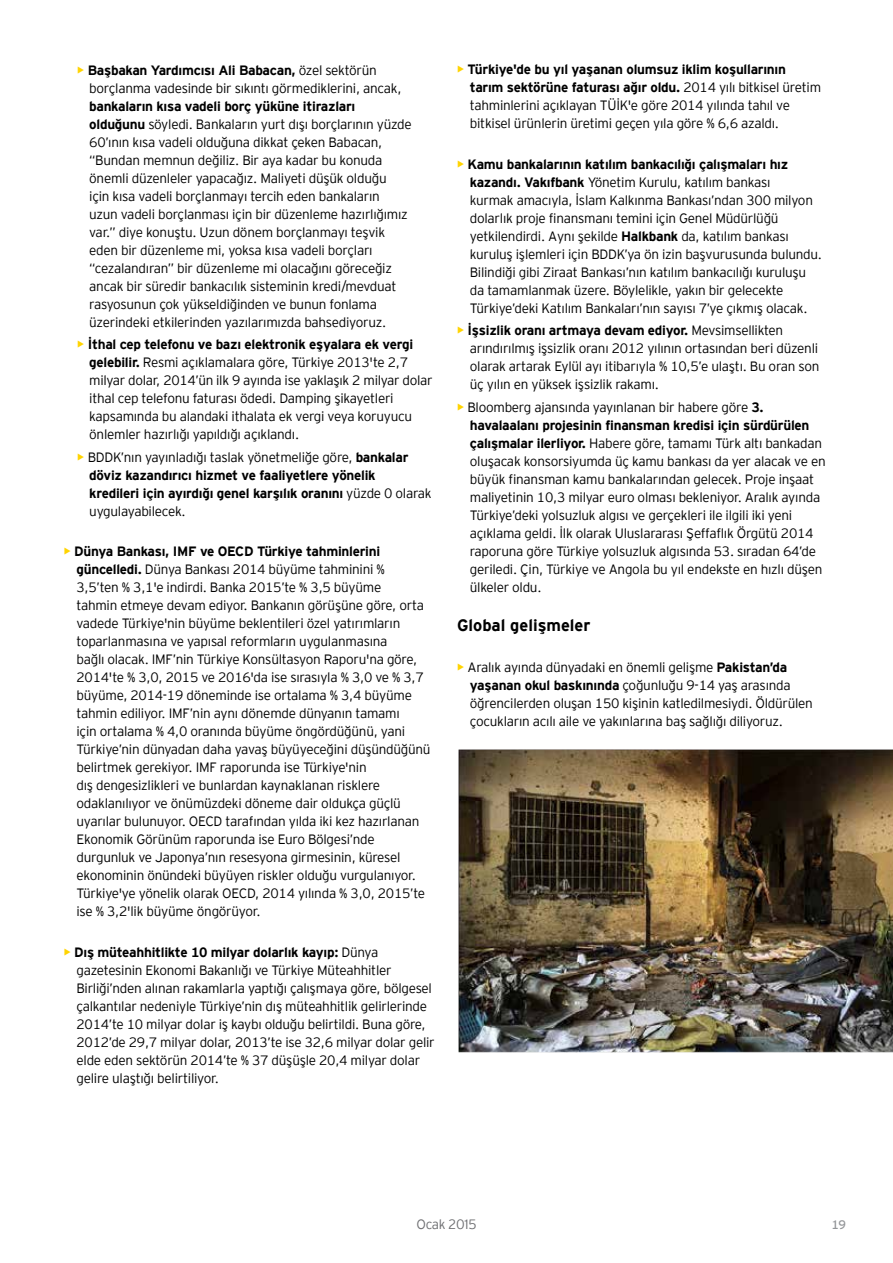
<style>
.page{position:relative;width:893px;height:1263px;background:#fff}
.page>*{position:absolute;margin:0;border:0;box-sizing:border-box;transform-origin:0 0}
.t1{font:700 16.5px "EY Interstate";color:#000}
.t2{font:300 13.5px/18px "EY Interstate";letter-spacing:-.02em;color:#000}
.t3{font:700 13.5px/18px "EY Interstate";letter-spacing:-.02em;color:#000}
.t4{font:300 13.5px "EY Interstate";letter-spacing:-.02em;color:#6d6e71}
.t5{font:12.3px "EY Interstate";color:#939598}
.s1{font-weight:700;color:#ffd400}
.s2{font-weight:700}
.s3{color:#ffd400}
.s4{font-weight:300}
</style>
<div class="page">
<img style="left:459px;top:749px;width:434px;height:303px">
<p class="t2" style="left:89px;top:60px;width:314px;text-indent:-12px"><span class="s1">•</span> <span class="s2">Başbakan Yardımcısı Ali Babacan,</span> özel sektörün borçlanma vadesinde bir sıkıntı görmediklerini, ancak,</p>
<p class="t2" style="left:89px;top:96px;width:324px"><span class="s2">bankaların kısa vadeli borç yüküne itirazları olduğunu</span> söyledi. Bankaların yurt dışı borçlarının yüzde 60’ının kısa vadeli olduğuna dikkat çeken Babacan, “Bundan memnun değiliz. Bir aya kadar bu konuda önemli düzenleler yapacağız. Maliyeti düşük olduğu<br>için kısa vadeli borçlanmayı tercih eden bankaların uzun vadeli borçlanması için bir düzenleme hazırlığımız var.” diye konuştu. Uzun dönem borçlanmayı teşvik eden bir düzenleme mi, yoksa kısa vadeli borçları “cezalandıran” bir düzenleme mi olacağını göreceğiz ancak bir süredir bankacılık sisteminin kredi/mevduat rasyosunun çok yükseldiğinden ve bunun fonlama üzerindeki etkilerinden yazılarımızda bahsediyoruz.</p>
<p class="t2" style="left:89px;top:334px;width:345px;text-indent:-12px"><span class="s1">•</span> <span class="s2">İthal cep telefonu ve bazı elektronik eşyalara ek vergi gelebilir.</span> Resmi açıklamalara göre, Türkiye 2013'te 2,7 milyar dolar, 2014’ün ilk 9 ayında ise yaklaşık 2 milyar dolar ithal cep telefonu faturası ödedi. Damping şikayetleri kapsamında bu alandaki ithalata ek vergi veya koruyucu önlemler hazırlığı yapıldığı açıklandı.</p>
<p class="t3" style="left:89px;top:447px;width:344px;text-indent:-12px"><span class="s3">•</span> <span class="s4">BDDK’nın yayınladığı taslak yönetmeliğe göre,</span> bankalar döviz kazandırıcı hizmet ve faaliyetlere yönelik<br>kredileri için ayırdığı genel karşılık oranını <span class="s4">yüzde 0 olarak uygulayabilecek.</span></p>
<p class="t2" style="left:77px;top:541px;width:356px;text-indent:-13px"><span class="s1">•</span> <span class="s2">Dünya Bankası, IMF ve OECD Türkiye tahminlerini güncelledi.</span> Dünya Bankası 2014 büyüme tahminini % 3,5’ten % 3,1'e indirdi. Banka 2015’te % 3,5 büyüme<br>tahmin etmeye devam ediyor. Bankanın görüşüne göre, orta vadede Türkiye'nin büyüme beklentileri özel yatırımların toparlanmasına ve yapısal reformların uygulanmasına<br>bağlı olacak. IMF’nin Türkiye Konsültasyon Raporu'na göre, 2014'te % 3,0, 2015 ve 2016'da ise sırasıyla % 3,0 ve % 3,7 büyüme, 2014-19 döneminde ise ortalama % 3,4 büyüme tahmin ediliyor. IMF’nin aynı dönemde dünyanın tamamı<br>için ortalama % 4,0 oranında büyüme öngördüğünü, yani Türkiye’nin dünyadan daha yavaş büyüyeceğini düşündüğünü belirtmek gerekiyor. IMF raporunda ise Türkiye'nin<br>dış dengesizlikleri ve bunlardan kaynaklanan risklere odaklanılıyor ve önümüzdeki döneme dair oldukça güçlü uyarılar bulunuyor. OECD tarafından yılda iki kez hazırlanan Ekonomik Görünüm raporunda ise Euro Bölgesi’nde durgunluk ve Japonya’nın resesyona girmesinin, küresel ekonominin önündeki büyüyen riskler olduğu vurgulanıyor.<br>Türkiye'ye yönelik olarak OECD, 2014 yılında % 3,0, 2015’te ise % 3,2'lik büyüme öngörüyor.</p>
<p class="t2" style="left:77px;top:942px;width:360px;text-indent:-13px"><span class="s1">•</span> <span class="s2">Dış müteahhitlikte 10 milyar dolarlık kayıp:</span> Dünya gazetesinin Ekonomi Bakanlığı ve Türkiye Müteahhitler Birliği’nden alınan rakamlarla yaptığı çalışmaya göre, bölgesel çalkantılar nedeniyle Türkiye’nin dış müteahhitlik gelirlerinde 2014’te 10 milyar dolar iş kaybı olduğu belirtildi. Buna göre, 2012’de 29,7 milyar dolar, 2013’te ise 32,6 milyar dolar gelir elde eden sektörün 2014’te % 37 düşüşle 20,4 milyar dolar gelire ulaştığı belirtiliyor.</p>
<p class="t2" style="left:470px;top:60px;width:353px;text-indent:-13px"><span class="s1">•</span> <span class="s2">Türkiye'de bu yıl yaşanan olumsuz iklim koşullarının tarım sektörüne faturası ağır oldu.</span> 2014 yılı bitkisel üretim tahminlerini açıklayan TÜİK'e göre 2014 yılında tahıl ve bitkisel ürünlerin üretimi geçen yıla göre % 6,6 azaldı.</p>
<p class="t2" style="left:470px;top:154px;width:354px;text-indent:-13px"><span class="s1">•</span> <span class="s2">Kamu bankalarının katılım bankacılığı çalışmaları hız kazandı. Vakıfbank</span> Yönetim Kurulu, katılım bankası<br>kurmak amacıyla, İslam Kalkınma Bankası’ndan 300 milyon dolarlık proje finansmanı temini için Genel Müdürlüğü yetkilendirdi. Aynı şekilde <span class="s2">Halkbank</span> da, katılım bankası kuruluş işlemleri için BDDK’ya ön izin başvurusunda bulundu.<br>Bilindiği gibi Ziraat Bankası’nın katılım bankacılığı kuruluşu da tamamlanmak üzere. Böylelikle, yakın bir gelecekte Türkiye’deki Katılım Bankaları’nın sayısı 7’ye çıkmış olacak.</p>
<p class="t2" style="left:470px;top:321px;width:351px;text-indent:-13px"><span class="s1">•</span> <span class="s2">İşsizlik oranı artmaya devam ediyor.</span> Mevsimsellikten arındırılmış işsizlik oranı 2012 yılının ortasından beri düzenli olarak artarak Eylül ayı itibarıyla % 10,5’e ulaştı. Bu oran son üç yılın en yüksek işsizlik rakamı.</p>
<p class="t2" style="left:470px;top:397px;width:357px;text-indent:-13px"><span class="s1">•</span> Bloomberg ajansında yayınlanan bir habere göre <span class="s2">3. havalaalanı projesinin finansman kredisi için sürdürülen çalışmalar ilerliyor.</span> Habere göre, tamamı Türk altı bankadan oluşacak konsorsiyumda üç kamu bankası da yer alacak ve en büyük finansman kamu bankalarından gelecek. Proje inşaat maliyetinin 10,3 milyar euro olması bekleniyor. Aralık ayında Türkiye’deki yolsuzluk algısı ve gerçekleri ile ilgili iki yeni açıklama geldi. İlk olarak Uluslararası Şeffaflık Örgütü 2014 raporuna göre Türkiye yolsuzluk algısında 53. sıradan 64’de geriledi. Çin, Türkiye ve Angola bu yıl endekste en hızlı düşen ülkeler oldu.</p>
<p class="t1" style="left:457px;top:613px;width:135px">Global gelişmeler</p>
<p class="t2" style="left:470px;top:657px;width:345px;text-indent:-13px"><span class="s1">•</span> Aralık ayında dünyadaki en önemli gelişme <span class="s2">Pakistan’da yaşanan okul baskınında</span> çoğunluğu 9-14 yaş arasında öğrencilerden oluşan 150 kişinin katledilmesiydi. Öldürülen çocukların acılı aile ve yakınlarına baş sağlığı diliyoruz.</p>
<p class="t4" style="left:416px;top:1215px;width:62px">Ocak 2015</p>
<p class="t5" style="left:831px;top:1215px;width:16px">19</p>
</div>
